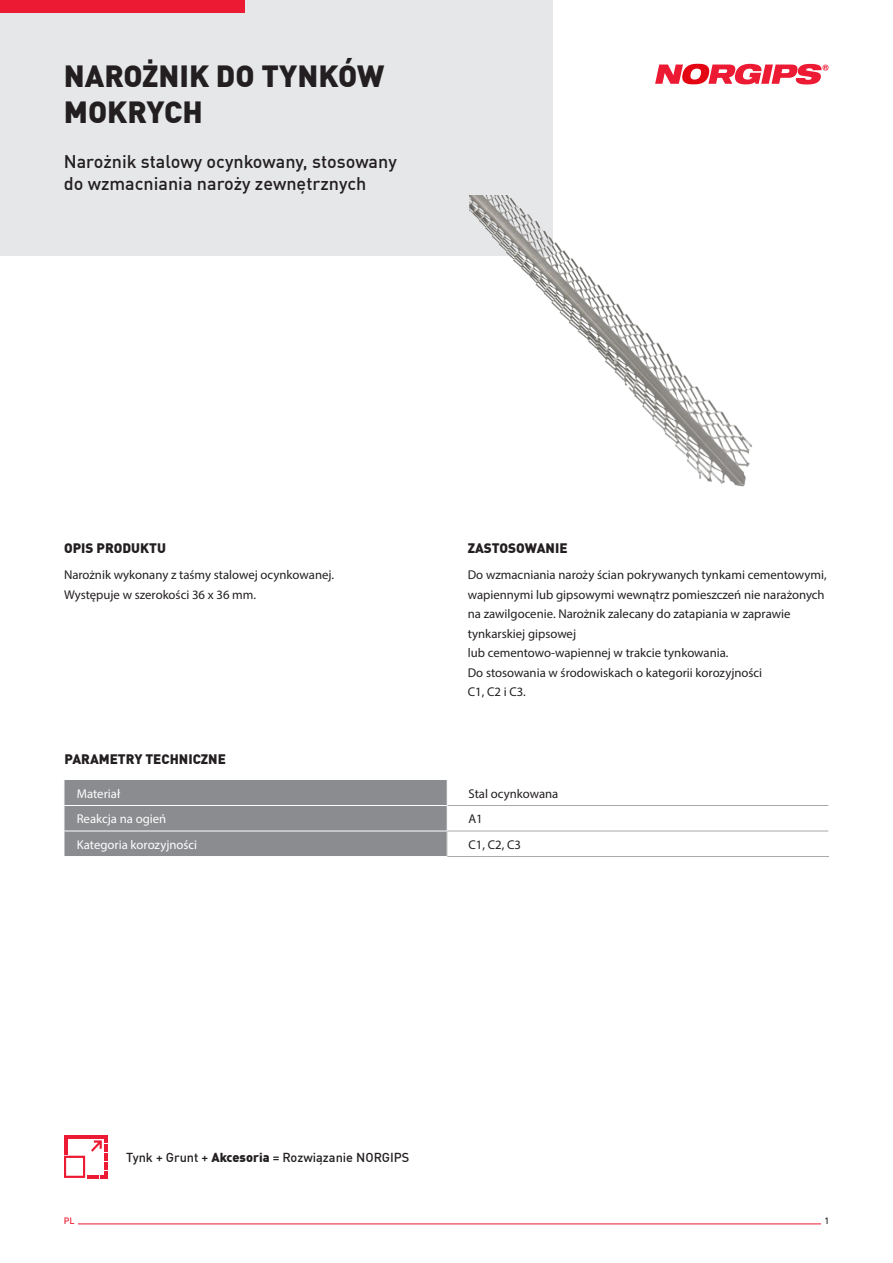
<style>
.page{position:relative;width:893px;height:1263px;background:#fff}
.page>*{position:absolute;margin:0;border:0;box-sizing:border-box;transform-origin:0 0}
.t1{font:900 30px/36px "DIN Offc Pro";color:#231f20}
.t2{font:500 18px/22.5px "DIN Offc Pro";color:#231f20}
.header_2{font:900 13.5px "DIN Offc Pro";color:#231f20}
.txt{font:12.75px/19.5px "Myriad Pro";color:#231f20}
.t3{font:12.75px "Myriad Pro";color:#fff}
.t4{font:500 12.75px "DIN Offc Pro";color:#231f20}
.t5{font:500 9px "DIN Offc Pro";color:#ed1a33}
.t6{font:500 9px "DIN Offc Pro";color:#231f20}
.s1{font-weight:900}
</style>
<div class="page">
<div style="left:0;top:0;width:553px;height:255px;background:#e6e7e9"></div>
<div style="left:0;top:0;width:244px;height:13px;background:#ed1a33"></div>
<svg style="left:655px;top:64px;width:173px;height:20px"></svg>
<hr style="left:78px;top:1223px;width:743px;height:1px;background:#ed1a33">
<svg style="left:64px;top:1135px;width:43px;height:44px"></svg>
<div style="left:64px;top:780px;width:384px;height:76px;background:#8a8c8f"></div>
<hr style="left:448px;top:805px;width:380px;height:1px;background:#a8a9ad">
<hr style="left:448px;top:831px;width:380px;height:1px;background:#a8a9ad">
<hr style="left:448px;top:856px;width:381px;height:1px;background:#a8a9ad">
<img style="left:470px;top:196px;width:283px;height:291px">
<p class="t1" style="left:64px;top:56px;width:322px">NAROŻNIK DO TYNKÓW<br>MOKRYCH</p>
<p class="t2" style="left:64px;top:149px;width:335px">Narożnik stalowy ocynkowany, stosowany do wzmacniania naroży zewnętrznych</p>
<p class="header_2" style="left:64px;top:537px;width:103px">OPIS PRODUKTU</p>
<p class="header_2" style="left:468px;top:537px;width:101px">ZASTOSOWANIE</p>
<p class="txt" style="left:64px;top:565px;width:272px">Narożnik wykonany z taśmy stalowej ocynkowanej.<br>Występuje w szerokości 36 x 36 mm.</p>
<p class="header_2" style="left:65px;top:748px;width:163px">PARAMETRY TECHNICZNE</p>
<p class="txt" style="left:468px;top:565px;width:360px">Do wzmacniania naroży ścian pokrywanych tynkami cementowymi, wapiennymi lub gipsowymi wewnątrz pomieszczeń nie narażonych na zawilgocenie. Narożnik zalecany do zatapiania w zaprawie tynkarskiej gipsowej<br>lub cementowo-wapiennej w trakcie tynkowania.<br>Do stosowania w środowiskach o kategorii korozyjności<br>C1, C2 i C3.</p>
<p class="t3" style="left:77px;top:785px;width:45px">Materiał</p>
<p class="txt" style="left:468px;top:783px;width:91px">Stal ocynkowana</p>
<p class="t3" style="left:77px;top:811px;width:91px">Reakcja na ogień</p>
<p class="txt" style="left:468px;top:809px;width:16px">A1</p>
<p class="t3" style="left:77px;top:836px;width:122px">Kategoria korozyjności</p>
<p class="txt" style="left:468px;top:834px;width:54px">C1, C2, C3</p>
<p class="t4" style="left:126px;top:1147px;width:285px">Tynk + Grunt + <span class="s1">Akcesoria</span> = Rozwiązanie NORGIPS</p>
<p class="t5" style="left:64px;top:1214px;width:12px">PL</p>
<p class="t6" style="left:824px;top:1214px;width:6px">1</p>
</div>
